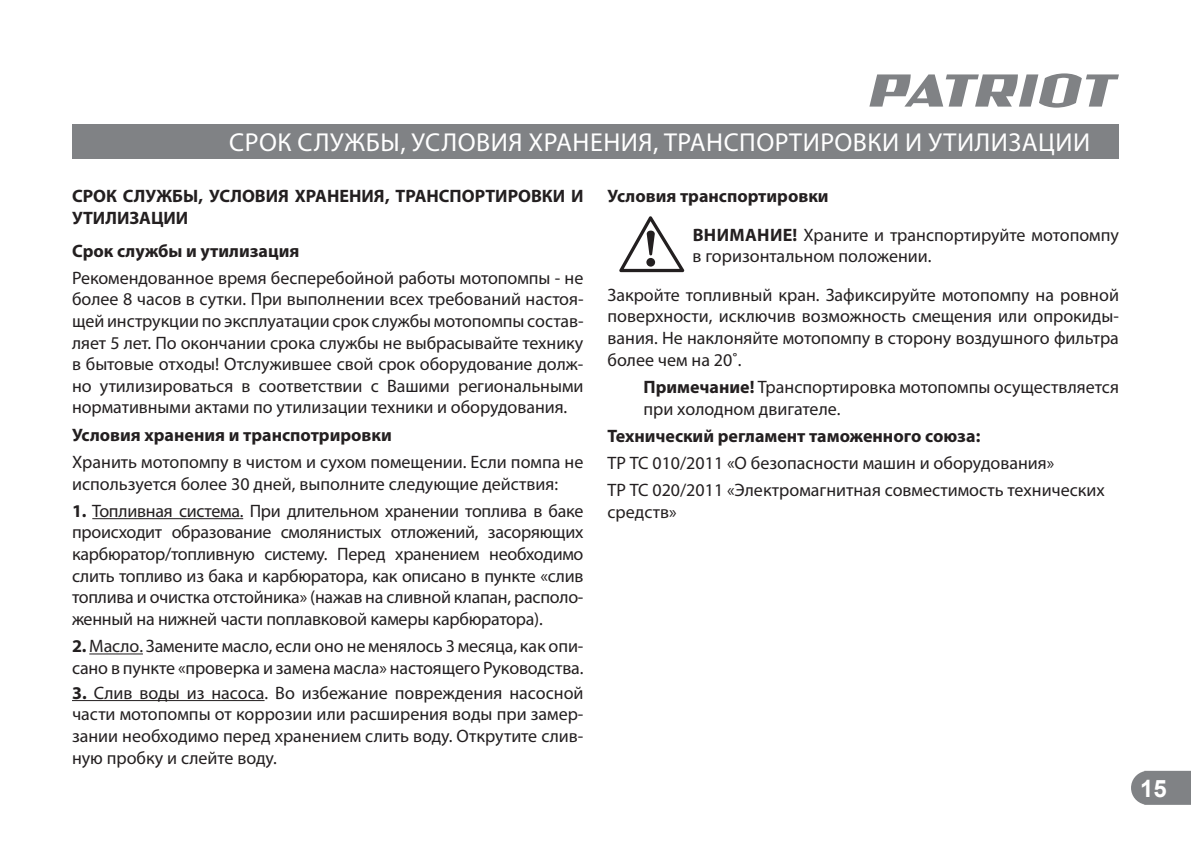
<style>
.page{position:relative;width:1191px;height:842px;background:#fff}
.page>*{position:absolute;margin:0;border:0;box-sizing:border-box;transform-origin:0 0}
.t1{font:26px "Myriad Pro";letter-spacing:.02em;color:#fff}
.t2{font:700 24px "Arial";color:#fff}
.t3{font:18px/21.6px "Myriad Pro";color:#231f20}
.t4{font:700 18px/21.6px "Myriad Pro";color:#231f20}
.s1{font-weight:700}
</style>
<div class="page">
<svg style="left:1131px;top:771px;width:60px;height:34px;background:#888a8c"></svg>
<svg style="left:869px;top:73px;width:250px;height:35px"></svg>
<div style="left:72px;top:124px;width:1047px;height:34px;background:#808285"></div>
<hr style="left:92px;top:518px;width:151px;height:1px;background:#231f20">
<hr style="left:89px;top:653px;width:54px;height:1px;background:#231f20">
<hr style="left:72px;top:700px;width:192px;height:1px;background:#231f20">
<svg style="left:619px;top:216px;width:65px;height:56px"></svg>
<h1 class="t1" style="left:229px;top:129px;width:862px">СРОК СЛУЖБЫ, УСЛОВИЯ ХРАНЕНИЯ, ТРАНСПОРТИРОВКИ И УТИЛИЗАЦИИ</h1>
<p class="t4" style="left:72px;top:186px;width:513px">СРОК СЛУЖБЫ, УСЛОВИЯ ХРАНЕНИЯ, ТРАНСПОРТИРОВКИ И<br>УТИЛИЗАЦИИ</p>
<p class="t4" style="left:72px;top:240px;width:229px">Срок службы и утилизация</p>
<p class="t3" style="left:72px;top:267px;width:513px;text-align:justify">Рекомендованное время бесперебойной работы мотопомпы - не более 8 часов в сутки. При выполнении всех требований настоя&shy;щей инструкции по эксплуатации срок службы мотопомпы состав&shy;ляет 5 лет. По окончании срока службы не выбрасывайте технику в бытовые отходы! Отслужившее свой срок оборудование долж&shy;но утилизироваться в соответствии с Вашими региональными нормативными актами по утилизации техники и оборудования.</p>
<p class="t4" style="left:72px;top:424px;width:321px">Условия хранения и транспотрировки</p>
<p class="t3" style="left:72px;top:452px;width:513px">Хранить мотопомпу в чистом и сухом помещении. Если помпа не используется более 30 дней, выполните следующие действия:</p>
<p class="t3" style="left:72px;top:500px;width:513px;text-align:justify"><span class="s1">1.</span> Топливная система. При длительном хранении топлива в баке происходит образование смолянистых отложений, засоряющих карбюратор/топливную систему. Перед хранением необходимо слить топливо из бака и карбюратора, как описано в пункте «слив топлива и очистка отстойника» (нажав на сливной клапан, располо&shy;женный на нижней части поплавковой камеры карбюратора).</p>
<p class="t3" style="left:72px;top:636px;width:513px"><span class="s1">2.</span> Масло. Замените масло, если оно не менялось 3 месяца, как опи&shy;сано в пункте «проверка и замена масла» настоящего Руководства.</p>
<p class="t3" style="left:72px;top:682px;width:513px;text-align:justify"><span class="s1">3.</span> Слив воды из насоса. Во избежание повреждения насосной части мотопомпы от коррозии или расширения воды при замер&shy;зании необходимо перед хранением слить воду. Открутите слив&shy;ную пробку и слейте воду.</p>
<p class="t3" style="left:692px;top:177px;width:428px;line-height:38.6px;text-indent:-85px"><span class="s1">Условия транспортировки<br>ВНИМАНИЕ!</span> Храните и транспортируйте мотопомпу</p>
<p class="t3" style="left:607px;top:237px;width:513px;line-height:38.6px;text-indent:85px">в горизонтальном положении.<br>Закройте топливный кран. Зафиксируйте мотопомпу на ровной</p>
<p class="t3" style="left:607px;top:306px;width:513px;text-align:justify">поверхности, исключив возможность смещения или опрокиды&shy;вания. Не наклоняйте мотопомпу в сторону воздушного фильтра более чем на 20˚.</p>
<p class="t3" style="left:643px;top:377px;width:477px"><span class="s1">Примечание!</span> Транспортировка мотопомпы осуществляется при холодном двигателе.</p>
<p class="t4" style="left:607px;top:426px;width:374px">Технический регламент таможенного союза:</p>
<p class="t3" style="left:607px;top:450px;width:499px;line-height:27.2px">ТР ТС 010/2011 «О безопасности машин и оборудования»<br>ТР ТС 020/2011 «Электромагнитная совместимость технических</p>
<p class="t3" style="left:607px;top:502px;width:71px">средств»</p>
<h2 class="t2" style="left:1140px;top:774px;width:28px">15</h2>
</div>
